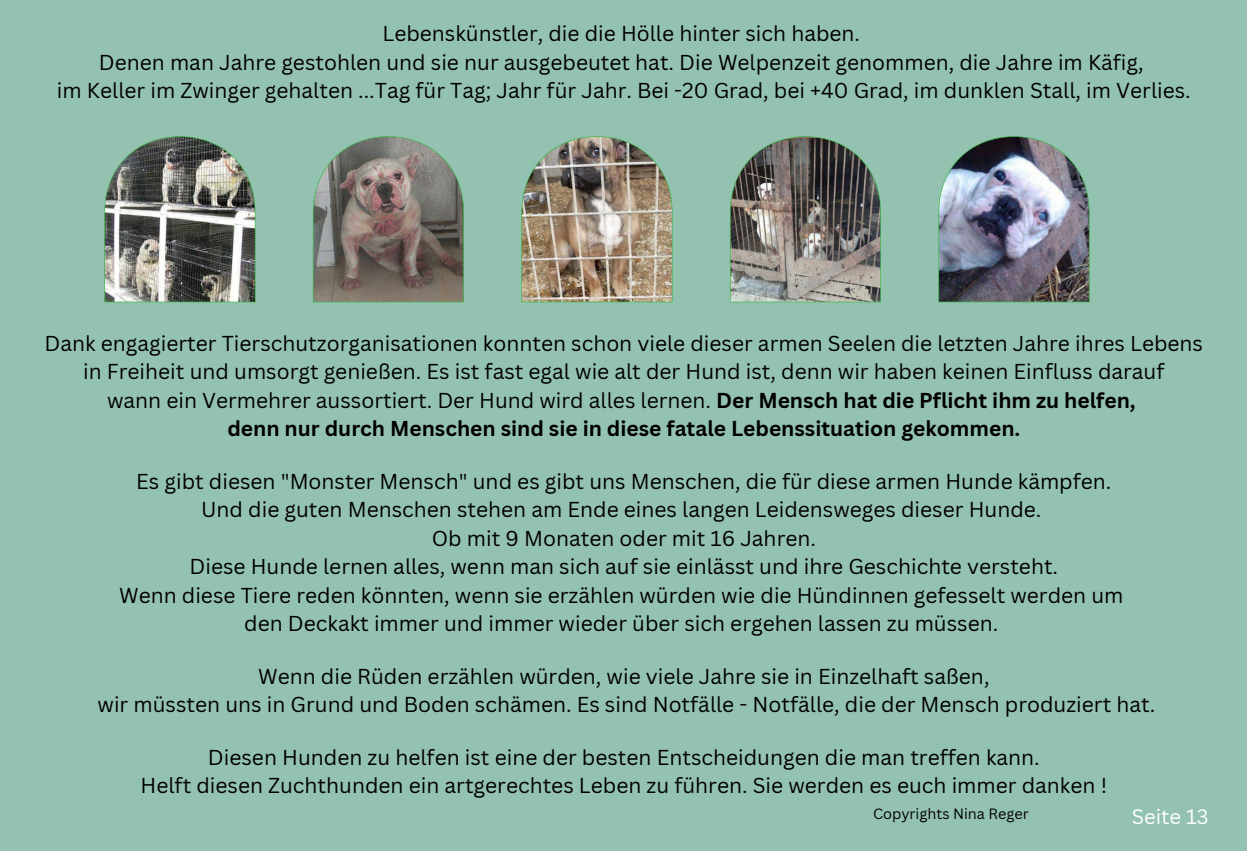
<style>
.page{position:relative;width:1247px;height:851px;background:#fff}
.page>*{position:absolute;margin:0;border:0;box-sizing:border-box;transform-origin:0 0}
.t1{font:21px/28.4px "Canva Sans";color:#000;text-align:center}
.t2{font:20.2px "Canva Sans";color:#fff}
.t3{font:14.4px "Canva Sans";color:#000}
.s1{font-weight:700}
</style>
<div class="page">
<div style="left:0;top:0;width:1246px;height:850px;background:#94c2b1"></div>
<img style="left:104px;top:136px;width:151px;height:166px">
<svg style="left:313px;top:136px;width:151px;height:166px"></svg>
<img style="left:521px;top:136px;width:151px;height:166px">
<img style="left:730px;top:136px;width:151px;height:166px">
<img style="left:938px;top:136px;width:151px;height:166px">
<p class="t1" style="left:57px;top:19px;width:1135px">Lebenskünstler, die die Hölle hinter sich haben.<br>Denen man Jahre gestohlen und sie nur ausgebeutet hat. Die Welpenzeit genommen, die Jahre im Käfig,<br>im Keller im Zwinger gehalten ...Tag für Tag; Jahr für Jahr. Bei -20 Grad, bei +40 Grad, im dunklen Stall, im Verlies.</p>
<p class="t1" style="left:45px;top:328px;width:1159px">Dank engagierter Tierschutzorganisationen konnten schon viele dieser armen Seelen die letzten Jahre ihres Lebens in Freiheit und umsorgt genießen. Es ist fast egal wie alt der Hund ist, denn wir haben keinen Einfluss darauf<br>wann ein Vermehrer aussortiert. Der Hund wird alles lernen. <span class="s1">Der Mensch hat die Pflicht ihm zu helfen,<br>denn nur durch Menschen sind sie in diese fatale Lebenssituation gekommen.</span></p>
<p class="t1" style="left:119px;top:466px;width:1005px">Es gibt diesen "Monster Mensch" und es gibt uns Menschen, die für diese armen Hunde kämpfen.<br>Und die guten Menschen stehen am Ende eines langen Leidensweges dieser Hunde.<br>Ob mit 9 Monaten oder mit 16 Jahren.<br>Diese Hunde lernen alles, wenn man sich auf sie einlässt und ihre Geschichte versteht.<br>Wenn diese Tiere reden könnten, wenn sie erzählen würden wie die Hündinnen gefesselt werden um den Deckakt immer und immer wieder über sich ergehen lassen zu müssen.</p>
<p class="t1" style="left:98px;top:661px;width:1059px">Wenn die Rüden erzählen würden, wie viele Jahre sie in Einzelhaft saßen,<br>wir müssten uns in Grund und Boden schämen. Es sind Notfälle - Notfälle, die der Mensch produziert hat.</p>
<p class="t1" style="left:141px;top:742px;width:968px">Diesen Hunden zu helfen ist eine der besten Entscheidungen die man treffen kann.<br>Helft diesen Zuchthunden ein artgerechtes Leben zu führen. Sie werden es euch immer danken !</p>
<p class="t3" style="left:873px;top:803px;width:157px">Copyrights Nina Reger</p>
<p class="t2" style="left:1131px;top:802px;width:78px">Seite 13</p>
</div>
